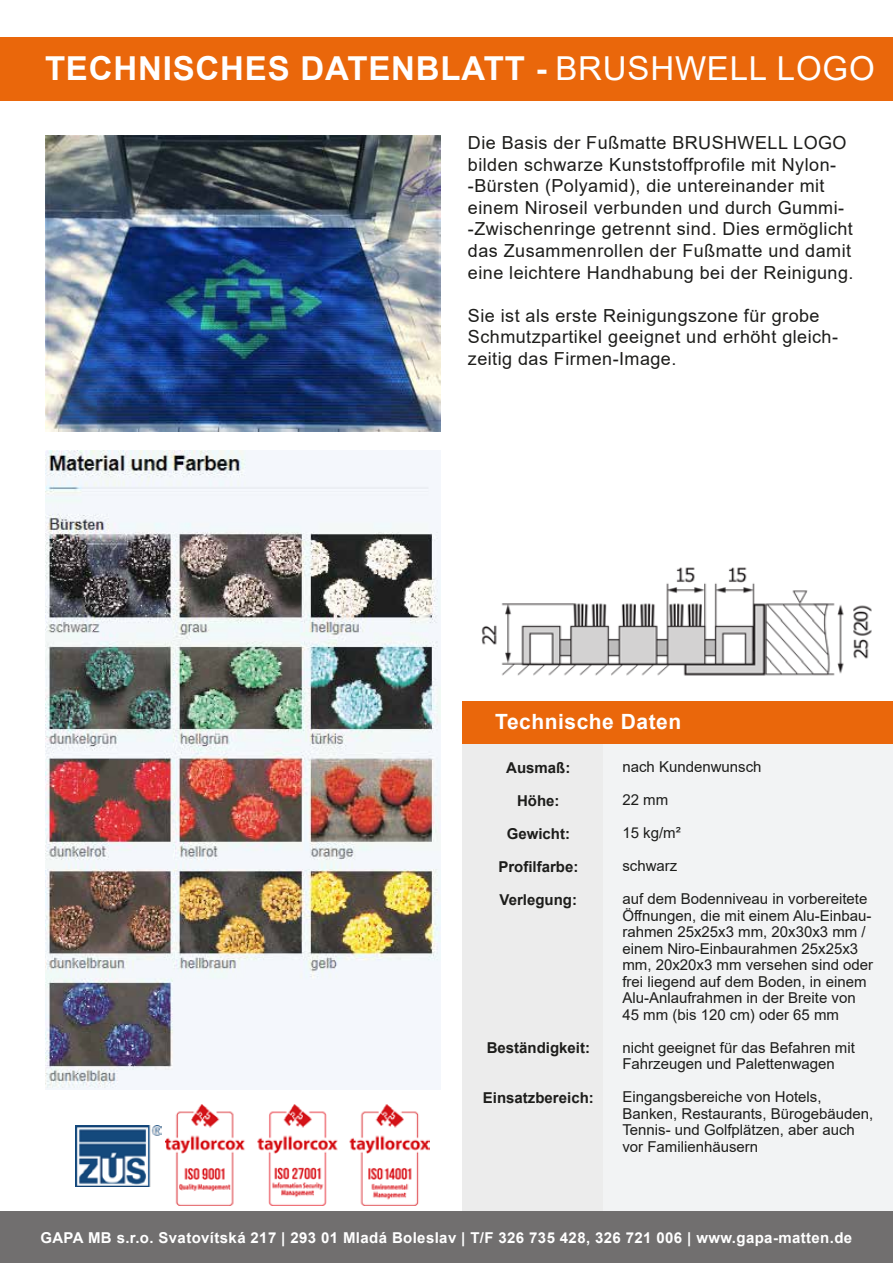
<style>
.page{position:relative;width:893px;height:1263px;background:#fff}
.page>*{position:absolute;margin:0;border:0;box-sizing:border-box;transform-origin:0 0}
.t1{font:700 33px "Arial";letter-spacing:.025em;color:#fff}
.t2{font:700 21px "Arial";letter-spacing:.025em;color:#fff}
.t3{font:18px/21.6px "Arial";letter-spacing:.025em;color:#1d1d1b}
.t4{font:15px/16.5px "Arial";color:#1d1d1b}
.t5{font:700 15px "Arial";letter-spacing:.025em;color:#fff}
.t6{font:700 15px "Arial";color:#1d1d1b}
.s1{font-weight:400}
</style>
<div class="page">
<div style="left:0;top:38px;width:893px;height:62px;background:#ea670b"></div>
<div style="left:0;top:1211px;width:893px;height:52px;background:#716f6f"></div>
<div style="left:462px;top:701px;width:431px;height:510px;background:#f2f3f4"></div>
<div style="left:462px;top:701px;width:141px;height:510px;background:#ececec"></div>
<div style="left:462px;top:701px;width:431px;height:43px;background:#ea670b"></div>
<img style="left:75px;top:1125px;width:87px;height:61px">
<img style="left:166px;top:1104px;width:263px;height:102px">
<img style="left:481px;top:567px;width:391px;height:109px">
<img style="left:46px;top:136px;width:394px;height:296px">
<img style="left:46px;top:450px;width:395px;height:639px">
<h1 class="t1" style="left:45px;top:45px;width:831px">TECHNISCHES DATENBLATT - <span class="s1">BRUSHWELL LOGO</span></h1>
<p class="t3" style="left:468px;top:132px;width:387px">Die Basis der Fußmatte BRUSHWELL LOGO bilden schwarze Kunststoffprofile mit Nylon--Bürsten (Polyamid), die untereinander mit einem Niroseil verbunden und durch Gummi--Zwischenringe getrennt sind. Dies ermöglicht das Zusammenrollen der Fußmatte und damit eine leichtere Handhabung bei der Reinigung.</p>
<p class="t3" style="left:468px;top:304px;width:372px">Sie ist als erste Reinigungszone für grobe<br>Schmutzpartikel geeignet und erhöht gleich&shy;zeitig das Firmen-Image.</p>
<h2 class="t2" style="left:495px;top:707px;width:188px">Technische Daten</h2>
<p class="t4" style="left:622px;top:758px;width:141px">nach Kundenwunsch</p>
<p class="t4" style="left:622px;top:791px;width:47px">22 mm</p>
<p class="t4" style="left:622px;top:824px;width:60px">15 kg/m²</p>
<p class="t4" style="left:622px;top:857px;width:57px">schwarz</p>
<p class="t4" style="left:622px;top:890px;width:252px">auf dem Bodenniveau in vorbereitete Öffnungen, die mit einem Alu-Einbau&shy;rahmen 25x25x3 mm, 20x30x3 mm / einem Niro-Einbaurahmen 25x25x3 mm, 20x20x3 mm versehen sind oder frei liegend auf dem Boden, in einem Alu-Anlaufrahmen in der Breite von 45 mm (bis 120 cm) oder 65 mm</p>
<p class="t4" style="left:622px;top:1039px;width:234px">nicht geeignet für das Befahren mit<br>Fahrzeugen und Palettenwagen</p>
<p class="t4" style="left:622px;top:1088px;width:252px">Eingangsbereiche von Hotels,<br>Banken, Restaurants, Bürogebäuden,<br>Tennis- und Golfplätzen, aber auch vor Familienhäusern</p>
<p class="t6" style="left:506px;top:757px;width:66px">Ausmaß:</p>
<p class="t6" style="left:517px;top:790px;width:44px">Höhe:</p>
<p class="t6" style="left:507px;top:823px;width:65px">Gewicht:</p>
<p class="t6" style="left:498px;top:856px;width:82px">Profilfarbe:</p>
<p class="t6" style="left:500px;top:889px;width:79px">Verlegung:</p>
<p class="t6" style="left:487px;top:1037px;width:105px">Beständigkeit:</p>
<p class="t6" style="left:483px;top:1087px;width:112px">Einsatzbereich:</p>
<p class="t5" style="left:40px;top:1227px;width:813px">GAPA MB s.r.o. Svatovítská 217 | 293 01 Mladá Boleslav | T/F 326 735 428, 326 721 006 | www.gapa-matten.de</p>
</div>
